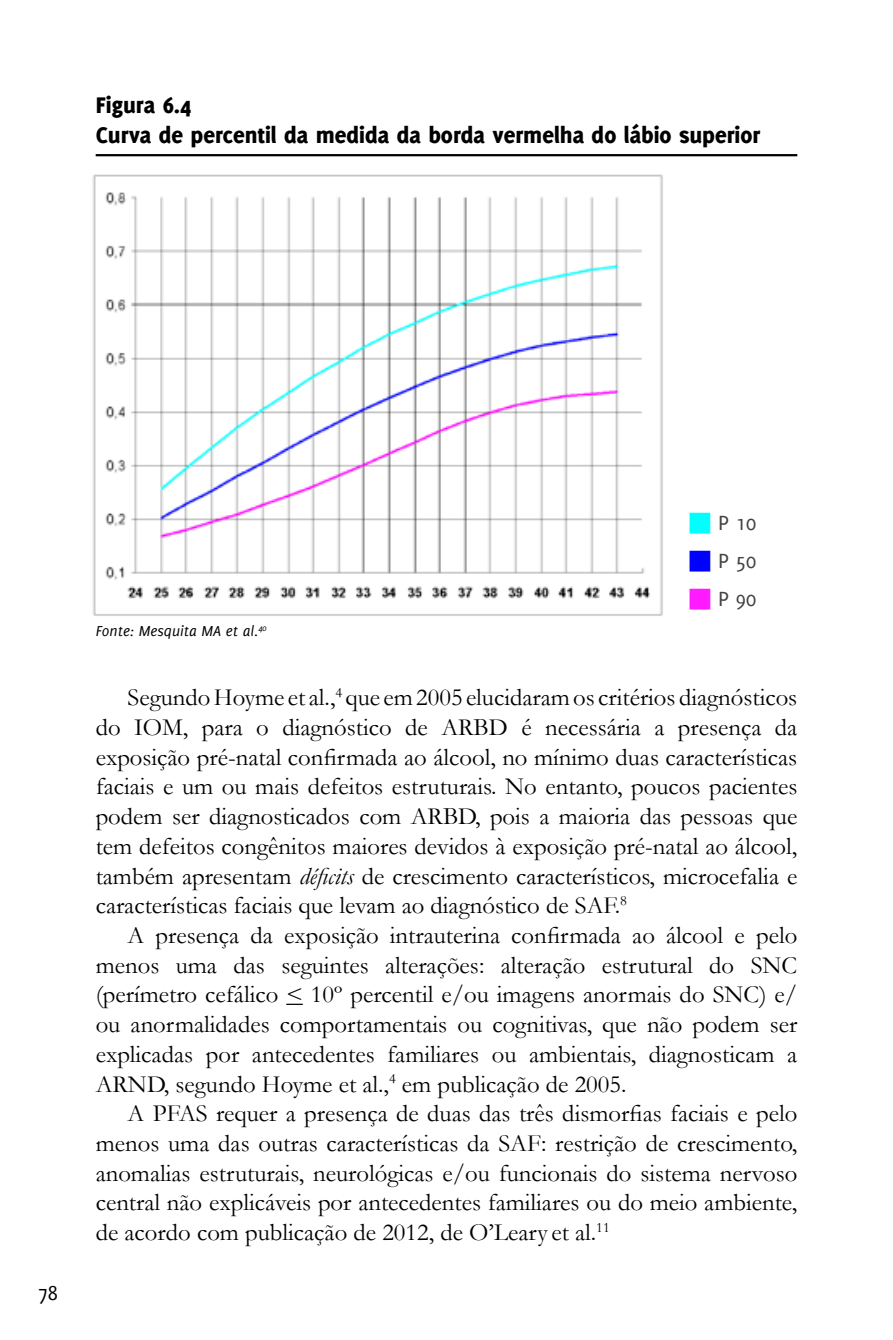
<style>
.page{position:relative;width:893px;height:1340px;background:#fff}
.page>*{position:absolute;margin:0;border:0;box-sizing:border-box;transform-origin:0 0}
.t1{font:24.75px/29.7px "Garamond";color:#000;text-align:justify}
.t2{font:800 24.75px/29.7px "Delicious";color:#000}
.t3{font:22.5px "Delicious";color:#414042}
.t4{font:22.5px "Delicious";color:#000}
.t5{font:italic 15.75px "Delicious";color:#000}
.s1{color:#0ff}
.s2{color:#00f}
.s3{color:#ff1aff}
.s4{font-style:italic}
</style>
<div class="page">
<img style="left:92px;top:174px;width:571px;height:442px">
<svg style="left:286px;top:1003px;width:17px;height:1px"></svg>
<hr style="left:96px;top:154px;width:701px;height:2px;background:#000">
<p class="t2" style="left:96px;top:90px;width:666px">Figura 6.4<br>Curva de percentil da medida da borda vermelha do lábio superior</p>
<p class="t4" style="left:38px;top:1279px;width:22px">78</p>
<p class="t5" style="left:96px;top:622px;width:173px">Fonte: Mesquita MA et al.<sup>40</sup></p>
<p class="t3" style="left:689px;top:509px;width:69px"><span class="s1">■</span> P 10</p>
<p class="t3" style="left:689px;top:548px;width:69px"><span class="s2">■</span> P 50</p>
<p class="t3" style="left:689px;top:586px;width:69px"><span class="s3">■</span> P 90</p>
<p class="t1" style="left:96px;top:682px;width:703px;text-indent:32px">Segundo Hoyme et al.,<sup>4</sup> que em 2005 elucidaram os critérios diagnósticos do IOM, para o diagnóstico de ARBD é necessária a presença da exposição pré-natal confirmada ao álcool, no mínimo duas características faciais e um ou mais defeitos estruturais. No entanto, poucos pacientes podem ser diagnosticados com ARBD, pois a maioria das pessoas que tem defeitos congênitos maiores devidos à exposição pré-natal ao álcool, também apresentam <span class="s4">déficits</span> de crescimento característicos, microcefalia e características faciais que levam ao diagnóstico de SAF.<sup>8</sup></p>
<p class="t1" style="left:96px;top:919px;width:703px;text-indent:32px">A presença da exposição intrauterina confirmada ao álcool e pelo menos uma das seguintes alterações: alteração estrutural do SNC (perímetro cefálico &lt; 10º percentil e/ou imagens anormais do SNC) e/ ou anormalidades comportamentais ou cognitivas, que não podem ser explicadas por antecedentes familiares ou ambientais, diagnosticam a ARND, segundo Hoyme et al.,<sup>4</sup> em publicação de 2005.</p>
<p class="t1" style="left:96px;top:1098px;width:703px;text-indent:32px">A PFAS requer a presença de duas das três dismorfias faciais e pelo menos uma das outras características da SAF: restrição de crescimento, anomalias estruturais, neurológicas e/ou funcionais do sistema nervoso central não explicáveis por antecedentes familiares ou do meio ambiente, de acordo com publicação de 2012, de O’Leary et al.<sup>11</sup></p>
</div>
